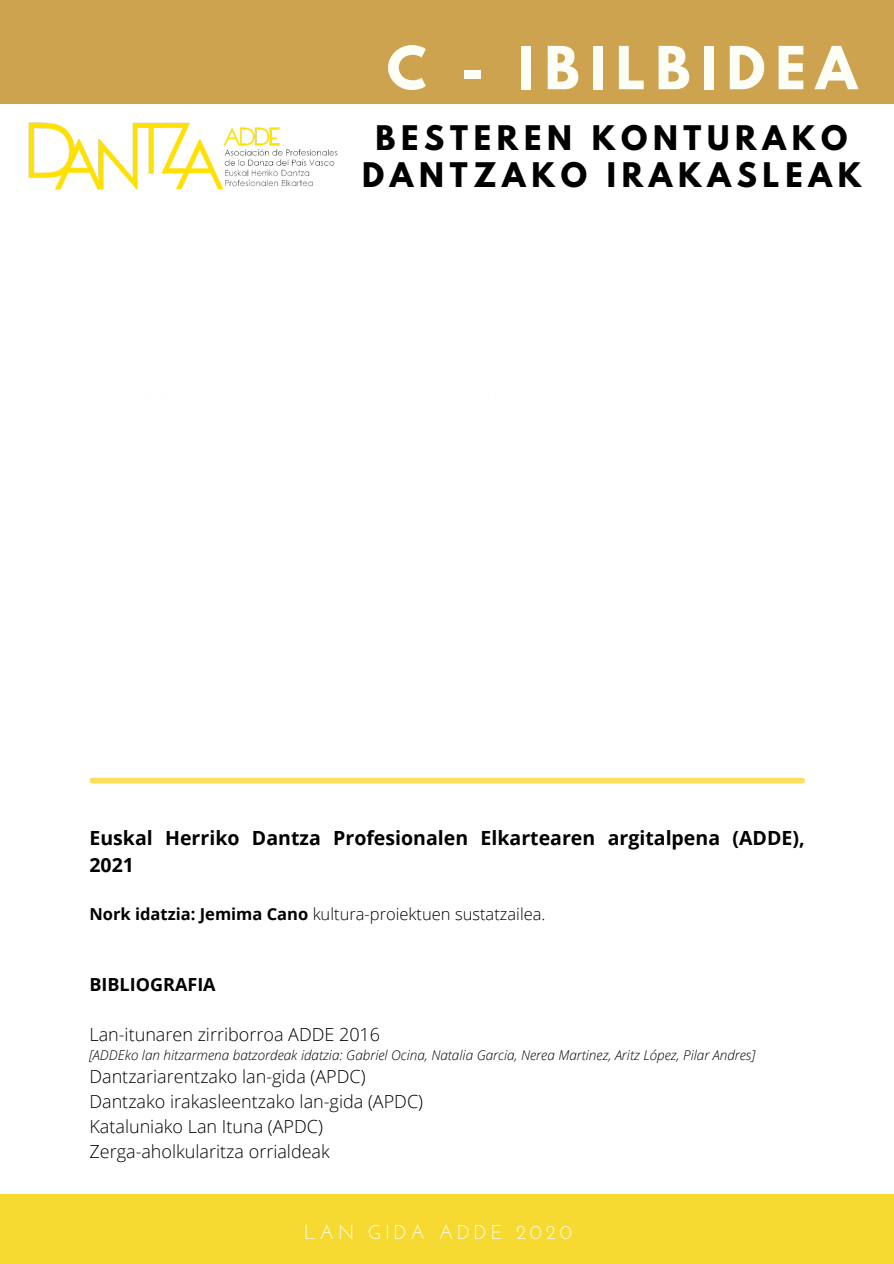
<style>
.page{position:relative;width:894px;height:1264px;background:#fff}
.page>*{position:absolute;margin:0;border:0;box-sizing:border-box;transform-origin:0 0}
.t1{font:700 52.5px "League Spartan";letter-spacing:.19em;color:#fdfff7}
.t2{font:700 30px "League Spartan";letter-spacing:.19em;color:#000}
.t3{font:19.8px "Josefin Sans";letter-spacing:.19em;color:#fdfff7}
.t4{font:700 19.5px/27px "Open Sans";color:#000}
.t5{font:300 18px "Open Sans";color:#000}
.t6{font:700 18px "Open Sans";color:#000}
.t7{font:300 16.5px "Open Sans";color:#000}
.t8{font:italic 300 13.5px "Open Sans";color:#000}
.s1{font-weight:700}
</style>
<div class="page">
<div style="left:0;top:0;width:893px;height:104px;background:#cda34f"></div>
<img style="left:28px;top:122px;width:310px;height:68px">
<div style="left:0;top:1194px;width:893px;height:69px;background:#f6da32"></div>
<div style="left:92px;top:777px;width:710px;height:6px;background:#ffde59"></div>
<p class="t1" style="left:387px;top:42px;width:471px">C - IBILBIDEA</p>
<p class="t2" style="left:375px;top:123px;width:473px">BESTEREN KONTURAKO</p>
<p class="t2" style="left:362px;top:160px;width:500px">DANTZAKO IRAKASLEAK</p>
<p class="t4" style="left:89px;top:823px;width:716px">Euskal Herriko Dantza Profesionalen Elkartearen argitalpena (ADDE),<br>2021</p>
<p class="t7" style="left:89px;top:902px;width:457px"><span class="s1">Nork idatzia: Jemima Cano</span> kultura-proiektuen sustatzailea.</p>
<p class="t6" style="left:89px;top:971px;width:128px">BIBLIOGRAFIA</p>
<p class="t5" style="left:89px;top:1021px;width:292px">Lan-itunaren zirriborroa ADDE 2016</p>
<p class="t8" style="left:89px;top:1045px;width:666px">[ADDEko lan hitzarmena batzordeak idatzia: Gabriel Ocina, Natalia Garcia, Nerea Martinez, Aritz López, Pilar Andres]</p>
<p class="t5" style="left:89px;top:1064px;width:277px">Dantzariarentzako lan-gida (APDC)</p>
<p class="t5" style="left:89px;top:1088px;width:335px">Dantzako irakasleentzako lan-gida (APDC)</p>
<p class="t5" style="left:89px;top:1113px;width:235px">Kataluniako Lan Ituna (APDC)</p>
<p class="t5" style="left:89px;top:1138px;width:242px">Zerga-aholkularitza orrialdeak</p>
<p class="t3" style="left:304px;top:1223px;width:269px">LAN GIDA ADDE 2020</p>
</div>
